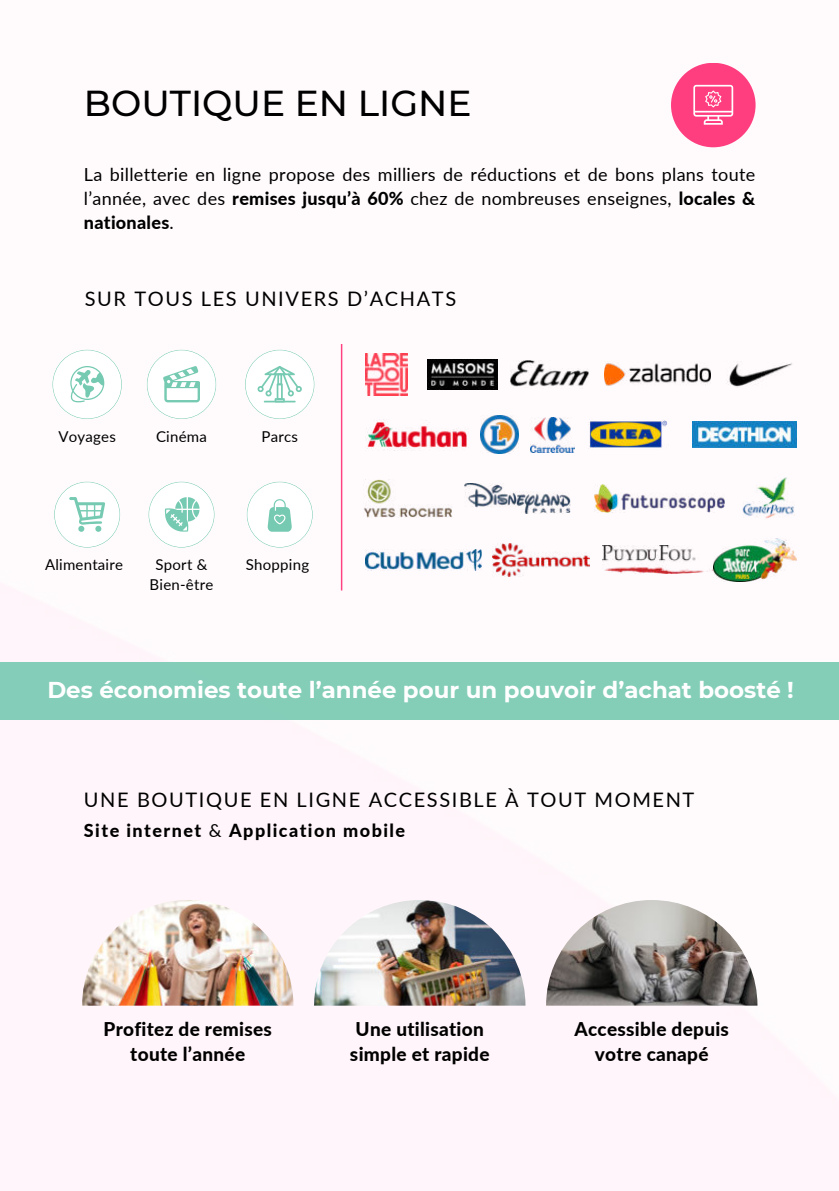
<style>
.page{position:relative;width:839px;height:1191px;background:#fff}
.page>*{position:absolute;margin:0;border:0;box-sizing:border-box;transform-origin:0 0}
.t1{font:500 36px "Montserrat";color:#000}
.t2{font:700 23px "Montserrat";color:#fff}
.t3{font:20px "Lato";letter-spacing:.08em;color:#000}
.t4{font:800 19px/25.6px "Lato";letter-spacing:.015em;color:#000;text-align:center}
.t5{font:18px/24px "Lato";letter-spacing:.015em;color:#000;text-align:justify}
.t6{font:800 18px "Lato";letter-spacing:.08em;color:#000}
.t7{font:15px/20px "Lato";letter-spacing:.015em;color:#000;text-align:center}
.s1{font-weight:800}
.s2{font-weight:400}
</style>
<div class="page">
<img style="left:0;top:63px;width:838px;height:1047px">
<img style="left:510px;top:360px;width:79px;height:28px">
<img style="left:365px;top:353px;width:42px;height:42px">
<img style="left:726px;top:362px;width:70px;height:26px">
<img style="left:604px;top:362px;width:106px;height:25px">
<img style="left:427px;top:359px;width:70px;height:30px">
<img style="left:481px;top:416px;width:37px;height:38px">
<img style="left:531px;top:417px;width:43px;height:35px">
<img style="left:464px;top:483px;width:106px;height:30px">
<img style="left:714px;top:538px;width:82px;height:43px">
<img style="left:594px;top:484px;width:130px;height:29px">
<img style="left:602px;top:546px;width:110px;height:28px">
<img style="left:365px;top:419px;width:103px;height:31px">
<img style="left:492px;top:543px;width:97px;height:33px">
<img style="left:742px;top:477px;width:52px;height:43px">
<img style="left:365px;top:549px;width:117px;height:21px">
<img style="left:692px;top:422px;width:104px;height:26px">
<img style="left:364px;top:480px;width:88px;height:37px">
<img style="left:588px;top:419px;width:81px;height:31px">
<hr style="left:341px;top:344px;width:1px;height:246px;background:#ff4081">
<div style="left:52px;top:350px;width:70px;height:69px;background:#fff;border-radius:50%"></div>
<div style="left:52px;top:350px;width:70px;height:69px;border:1px solid #76cab2;border-radius:50%"></div>
<svg style="left:70px;top:366px;width:34px;height:36px"></svg>
<div style="left:147px;top:350px;width:69px;height:69px;background:#fff;border-radius:50%"></div>
<div style="left:147px;top:350px;width:69px;height:69px;border:1px solid #76cab2;border-radius:50%"></div>
<svg style="left:163px;top:366px;width:37px;height:36px"></svg>
<div style="left:245px;top:350px;width:69px;height:69px;background:#fff;border-radius:50%"></div>
<div style="left:245px;top:350px;width:69px;height:69px;border:1px solid #76cab2;border-radius:50%"></div>
<svg style="left:257px;top:366px;width:45px;height:36px"></svg>
<div style="left:54px;top:482px;width:66px;height:66px;background:#fff;border-radius:50%"></div>
<div style="left:54px;top:482px;width:66px;height:66px;border:1px solid #76cab2;border-radius:50%"></div>
<svg style="left:69px;top:497px;width:36px;height:35px"></svg>
<div style="left:148px;top:482px;width:66px;height:66px;background:#fff;border-radius:50%"></div>
<div style="left:148px;top:482px;width:66px;height:66px;border:1px solid #76cab2;border-radius:50%"></div>
<svg style="left:164px;top:497px;width:35px;height:35px"></svg>
<div style="left:247px;top:482px;width:65px;height:66px;background:#fff;border-radius:50%"></div>
<div style="left:247px;top:482px;width:65px;height:66px;border:1px solid #76cab2;border-radius:50%"></div>
<svg style="left:267px;top:499px;width:25px;height:33px"></svg>
<img style="left:82px;top:900px;width:211px;height:106px">
<img style="left:546px;top:900px;width:211px;height:106px">
<img style="left:314px;top:900px;width:211px;height:106px">
<div style="left:671px;top:63px;width:84px;height:84px;background:#ff3e80;border-radius:50%"></div>
<svg style="left:693px;top:85px;width:40px;height:40px"></svg>
<div style="left:0;top:662px;width:838px;height:57px;background:#84ceb8"></div>
<h1 class="t1" style="left:84px;top:78px;width:389px">BOUTIQUE EN LIGNE</h1>
<p class="t5" style="left:84px;top:162px;width:672px">La billetterie en ligne propose des milliers de réductions et de bons plans toute l’année, avec des <span class="s1">remises jusqu’à 60%</span> chez de nombreuses enseignes, <span class="s1">locales &amp; nationales</span>.</p>
<p class="t3" style="left:85px;top:284px;width:373px">SUR TOUS LES UNIVERS D’ACHATS</p>
<p class="t7" style="left:58px;top:426px;width:59px">Voyages</p>
<p class="t7" style="left:156px;top:426px;width:52px">Cinéma</p>
<p class="t7" style="left:261px;top:426px;width:38px">Parcs</p>
<p class="t7" style="left:45px;top:554px;width:79px">Alimentaire</p>
<p class="t7" style="left:150px;top:554px;width:65px">Sport &amp;<br>Bien-être</p>
<p class="t7" style="left:246px;top:554px;width:65px">Shopping</p>
<p class="t2" style="left:47px;top:673px;width:748px">Des économies toute l’année pour un pouvoir d’achat boosté !</p>
<p class="t3" style="left:84px;top:785px;width:612px">UNE BOUTIQUE EN LIGNE ACCESSIBLE À TOUT MOMENT</p>
<p class="t6" style="left:84px;top:817px;width:323px">Site internet <span class="s2">&amp;</span> Application mobile</p>
<p class="t4" style="left:103px;top:1015px;width:170px">Profitez de remises toute l’année</p>
<p class="t4" style="left:350px;top:1015px;width:141px;text-align:left">Une utilisation simple et rapide</p>
<p class="t4" style="left:574px;top:1015px;width:156px">Accessible depuis votre canapé</p>
</div>
